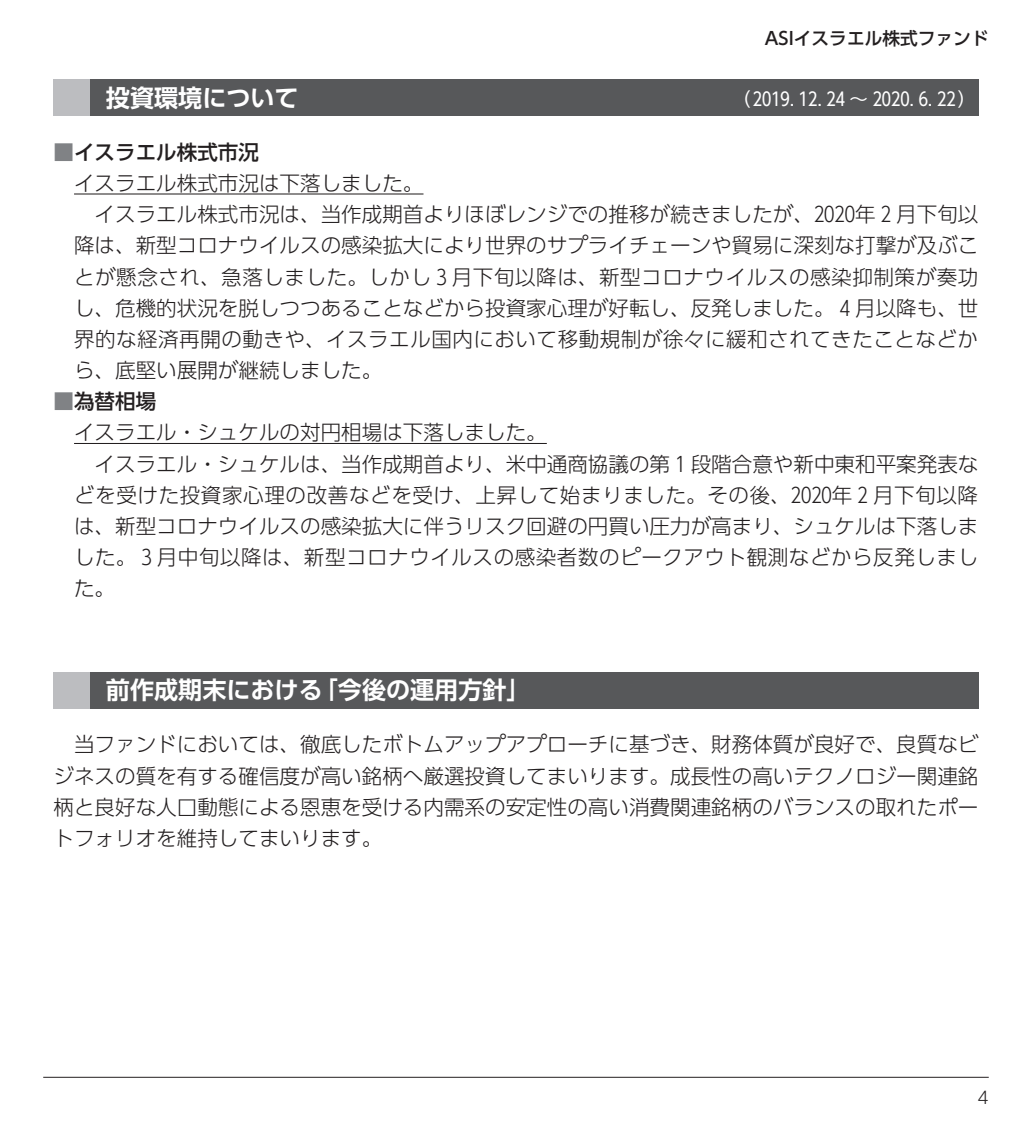
<style>
.page{position:relative;width:1032px;height:1134px;background:#fff}
.page>*{position:absolute;margin:0;border:0;box-sizing:border-box;transform-origin:0 0}
.t1{font:700 24px "UD Shin Go Pro De";color:#fff}
.t2{font:300 20.6px/31.2px "UD Shin Go Pro";color:#231f20;text-align:justify}
.t3{font:300 20.6px "UD Shin Go Pro";letter-spacing:.025em;color:#231f20}
.t4{font:300 20.6px "UD Shin Go Pro";letter-spacing:.03em;color:#231f20}
.t5{font:500 20.6px "UD Shin Go Pro";color:#231f20}
.t6{font:18.4px "UD Shin Go Pro";color:#fff}
.t7{font:500 17.8px "UD Shin Go Pro";color:#231f20}
.t8{font:300 17px "UD Shin Go Pro";color:#231f20}
.s1{color:#808285}
</style>
<div class="page">
<hr style="left:43px;top:1077px;width:946px;height:1px;background:#231f20">
<hr style="left:74px;top:193px;width:349px;height:1px;background:#231f20">
<hr style="left:74px;top:443px;width:473px;height:1px;background:#231f20">
<div style="left:54px;top:79px;width:924px;height:37px;background:#57585a"></div>
<div style="left:54px;top:79px;width:36px;height:37px;background:#bcbdc0"></div>
<div style="left:54px;top:672px;width:924px;height:37px;background:#57585a"></div>
<div style="left:54px;top:672px;width:36px;height:37px;background:#bcbdc0"></div>
<p class="t7" style="left:765px;top:24px;width:225px">ASIイスラエル株式ファンド</p>
<p class="t1" style="left:106px;top:78px;width:194px">投資環境について</p>
<p class="t6" style="left:732px;top:84px;width:246px">（ 2019. 12. 24 ～ 2020. 6. 22）</p>
<p class="t5" style="left:54px;top:135px;width:207px"><span class="s1">■</span>イスラエル株式市況</p>
<p class="t2" style="left:74px;top:167px;width:351px">イスラエル株式市況は下落しました。</p>
<p class="t2" style="left:95px;top:198px;width:885px">イスラエル株式市況は、当作成期首よりほぼレンジでの推移が続きましたが、2020年 2 月下旬以</p>
<p class="t2" style="left:74px;top:229px;width:906px">降は、新型コロナウイルスの感染拡大により世界のサプライチェーンや貿易に深刻な打撃が及ぶこ</p>
<p class="t3" style="left:74px;top:260px;width:906px">とが懸念され、急落しました。しかし 3 月下旬以降は、新型コロナウイルスの感染抑制策が奏功</p>
<p class="t2" style="left:74px;top:292px;width:906px">し、危機的状況を脱しつつあることなどから投資家心理が好転し、反発しました。 4 月以降も、世</p>
<p class="t3" style="left:74px;top:322px;width:905px">界的な経済再開の動きや、イスラエル国内において移動規制が徐々に緩和されてきたことなどか</p>
<p class="t2" style="left:74px;top:354px;width:310px">ら、底堅い展開が継続しました。</p>
<p class="t5" style="left:54px;top:385px;width:104px"><span class="s1">■</span>為替相場</p>
<p class="t2" style="left:74px;top:416px;width:474px">イスラエル・シュケルの対円相場は下落しました。</p>
<p class="t2" style="left:95px;top:447px;width:885px">イスラエル・シュケルは、当作成期首より、米中通商協議の第 1 段階合意や新中東和平案発表な</p>
<p class="t4" style="left:74px;top:478px;width:905px">どを受けた投資家心理の改善などを受け、上昇して始まりました。その後、2020年 2 月下旬以降</p>
<p class="t2" style="left:74px;top:510px;width:906px">は、新型コロナウイルスの感染拡大に伴うリスク回避の円買い圧力が高まり、シュケルは下落しま</p>
<p class="t3" style="left:74px;top:541px;width:906px">した。 3 月中旬以降は、新型コロナウイルスの感染者数のピークアウト観測などから反発しまし</p>
<p class="t2" style="left:74px;top:572px;width:43px">た。</p>
<p class="t1" style="left:106px;top:671px;width:426px">前作成期末における「今後の運用方針」</p>
<p class="t2" style="left:54px;top:728px;width:926px;text-indent:21px">当ファンドにおいては、徹底したボトムアップアプローチに基づき、財務体質が良好で、良質なビジネスの質を有する確信度が高い銘柄へ厳選投資してまいります。成長性の高いテクノロジー関連銘柄と良好な人口動態による恩恵を受ける内需系の安定性の高い消費関連銘柄のバランスの取れたポートフォリオを維持してまいります。</p>
<p class="t8" style="left:977px;top:1083px;width:13px">4</p>
</div>
